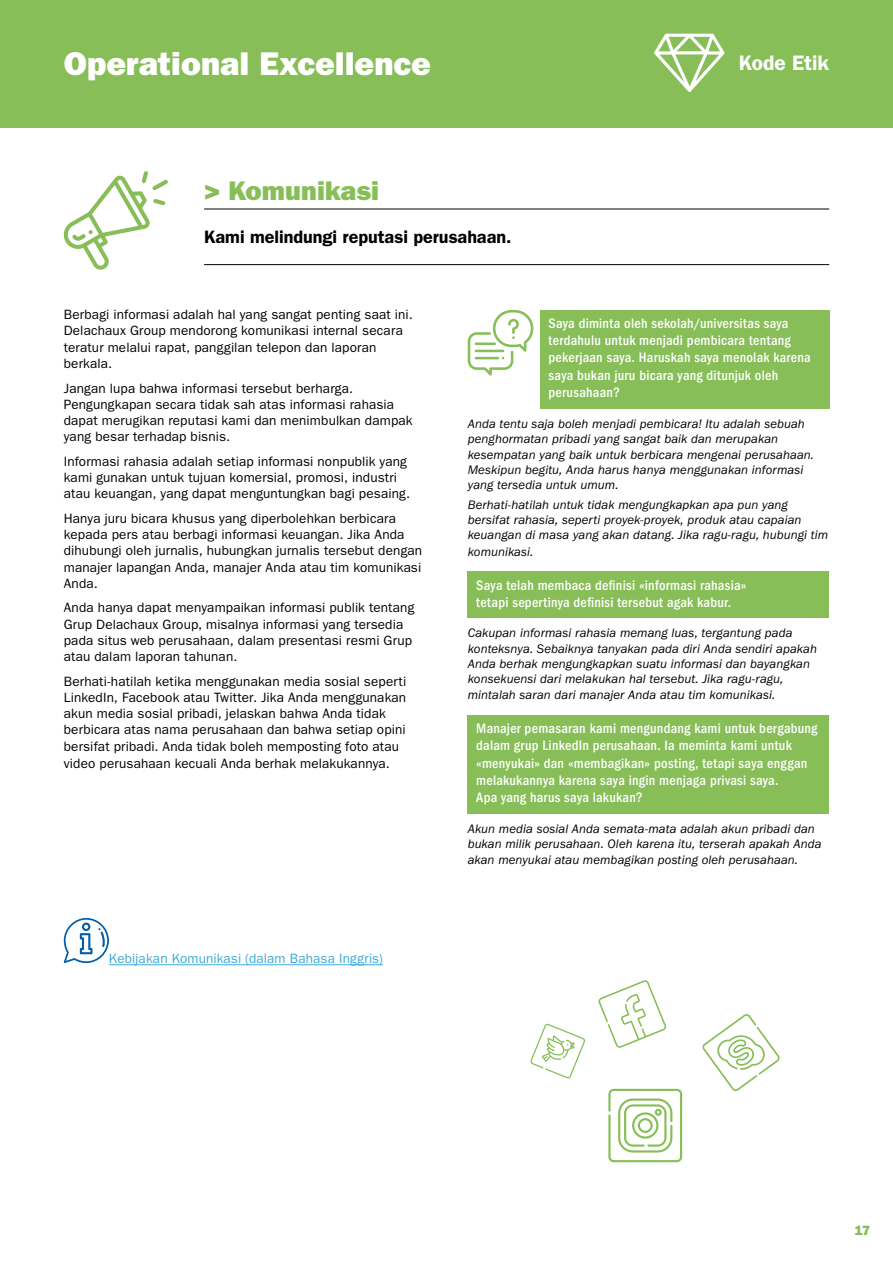
<style>
.page{position:relative;width:893px;height:1263px;background:#fff}
.page>*{position:absolute;margin:0;border:0;box-sizing:border-box;transform-origin:0 0}
.t1{font:33px "ITC Franklin Gothic Std Hvy";color:#fff}
.titre2{font:27px "ITC Franklin Gothic Std Hvy";letter-spacing:.005em;color:#87be58}
.t2{font:600 21px "ITC Franklin Gothic Std";letter-spacing:-.005em;color:#fff}
._1phrase{font:600 18px "ITC Franklin Gothic Std";color:#000}
.question2{font:500 condensed 14.25px/17.1px "ITC Franklin Gothic Std";letter-spacing:.015em;color:#fff}
.courant_9_espAV2{font:13.5px/16.2px "ITC Franklin Gothic Std";letter-spacing:.01em;color:#000}
.courant{font:13.5px "ITC Franklin Gothic Std";letter-spacing:.01em;color:#3aaadb}
.t3{font:13.5px "ITC Franklin Gothic Std Hvy";color:#87be58}
.réponse{font:italic 12.75px/15.3px "ITC Franklin Gothic Std";letter-spacing:.005em;color:#000}
</style>
<div class="page">
<div style="left:0;top:0;width:893px;height:128px;background:#87be58"></div>
<svg style="left:654px;top:34px;width:70px;height:58px"></svg>
<div style="left:540px;top:310px;width:289px;height:98px;background:#87be58"></div>
<div style="left:468px;top:571px;width:361px;height:47px;background:#87be58"></div>
<div style="left:468px;top:715px;width:361px;height:99px;background:#87be58"></div>
<hr style="left:204px;top:209px;width:625px;height:1px;background:#000">
<hr style="left:204px;top:264px;width:625px;height:1px;background:#000">
<svg style="left:63px;top:171px;width:105px;height:99px"></svg>
<svg style="left:598px;top:980px;width:69px;height:68px"></svg>
<svg style="left:530px;top:1023px;width:55px;height:56px"></svg>
<svg style="left:608px;top:1089px;width:74px;height:73px"></svg>
<svg style="left:702px;top:1014px;width:78px;height:78px"></svg>
<hr style="left:109px;top:964px;width:274px;height:1px;background:#3aaadb">
<svg style="left:64px;top:918px;width:45px;height:45px"></svg>
<svg style="left:468px;top:310px;width:65px;height:65px"></svg>
<hr style="left:475px;top:357px;width:24px;height:2px;background:#87be58">
<hr style="left:475px;top:342px;width:21px;height:3px;background:#87be58">
<h1 class="t1" style="left:64px;top:44px;width:369px">Operational Excellence</h1>
<h3 class="t2" style="left:739px;top:50px;width:92px">Kode Etik</h3>
<p class="titre2" style="left:204px;top:175px;width:177px">&gt; Komunikasi</p>
<p class="_1phrase" style="left:204px;top:226px;width:309px">Kami melindungi reputasi perusahaan.</p>
<p class="courant_9_espAV2" style="left:64px;top:307px;width:350px">Berbagi informasi adalah hal yang sangat penting saat ini.<br>Delachaux Group mendorong komunikasi internal secara teratur melalui rapat, panggilan telepon dan laporan berkala.</p>
<p class="courant_9_espAV2" style="left:64px;top:380px;width:350px">Jangan lupa bahwa informasi tersebut berharga.<br>Pengungkapan secara tidak sah atas informasi rahasia dapat merugikan reputasi kami dan menimbulkan dampak yang besar terhadap bisnis.</p>
<p class="courant_9_espAV2" style="left:64px;top:453px;width:348px">Informasi rahasia adalah setiap informasi nonpublik yang kami gunakan untuk tujuan komersial, promosi, industri atau keuangan, yang dapat menguntungkan bagi pesaing.</p>
<p class="courant_9_espAV2" style="left:64px;top:510px;width:360px">Hanya juru bicara khusus yang diperbolehkan berbicara kepada pers atau berbagi informasi keuangan. Jika Anda dihubungi oleh jurnalis, hubungkan jurnalis tersebut dengan manajer lapangan Anda, manajer Anda atau tim komunikasi Anda.</p>
<p class="courant_9_espAV2" style="left:64px;top:600px;width:352px">Anda hanya dapat menyampaikan informasi publik tentang Grup Delachaux Group, misalnya informasi yang tersedia pada situs web perusahaan, dalam presentasi resmi Grup atau dalam laporan tahunan.</p>
<p class="courant_9_espAV2" style="left:64px;top:673px;width:344px">Berhati-hatilah ketika menggunakan media sosial seperti LinkedIn, Facebook atau Twitter. Jika Anda menggunakan akun media sosial pribadi, jelaskan bahwa Anda tidak berbicara atas nama perusahaan dan bahwa setiap opini bersifat pribadi. Anda tidak boleh memposting foto atau video perusahaan kecuali Anda berhak melakukannya.</p>
<p class="courant" style="left:109px;top:951px;width:275px">Kebijakan Komunikasi (dalam Bahasa Inggris)</p>
<p class="question2" style="left:549px;top:315px;width:264px">Saya diminta oleh sekolah/universitas saya terdahulu untuk menjadi pembicara tentang pekerjaan saya. Haruskah saya menolak karena saya bukan juru bicara yang ditunjuk oleh perusahaan?</p>
<p class="réponse" style="left:468px;top:416px;width:348px">Anda tentu saja boleh menjadi pembicara! Itu adalah sebuah penghormatan pribadi yang sangat baik dan merupakan kesempatan yang baik untuk berbicara mengenai perusahaan.<br>Meskipun begitu, Anda harus hanya menggunakan informasi yang tersedia untuk umum.</p>
<p class="réponse" style="left:468px;top:497px;width:362px">Berhati-hatilah untuk tidak mengungkapkan apa pun yang bersifat rahasia, seperti proyek-proyek, produk atau capaian keuangan di masa yang akan datang. Jika ragu-ragu, hubungi tim komunikasi.</p>
<p class="question2" style="left:476px;top:576px;width:272px">Saya telah membaca definisi «informasi rahasia» tetapi sepertinya definisi tersebut agak kabur.</p>
<p class="réponse" style="left:468px;top:625px;width:351px">Cakupan informasi rahasia memang luas, tergantung pada konteksnya. Sebaiknya tanyakan pada diri Anda sendiri apakah Anda berhak mengungkapkan suatu informasi dan bayangkan konsekuensi dari melakukan hal tersebut. Jika ragu-ragu, mintalah saran dari manajer Anda atau tim komunikasi.</p>
<p class="question2" style="left:476px;top:720px;width:343px">Manajer pemasaran kami mengundang kami untuk bergabung dalam grup LinkedIn perusahaan. Ia meminta kami untuk «menyukai» dan «membagikan» posting, tetapi saya enggan melakukannya karena saya ingin menjaga privasi saya.<br>Apa yang harus saya lakukan?</p>
<p class="réponse" style="left:468px;top:821px;width:355px">Akun media sosial Anda semata-mata adalah akun pribadi dan bukan milik perusahaan. Oleh karena itu, terserah apakah Anda akan menyukai atau membagikan posting oleh perusahaan.</p>
<p class="t3" style="left:855px;top:1222px;width:17px">17</p>
</div>
